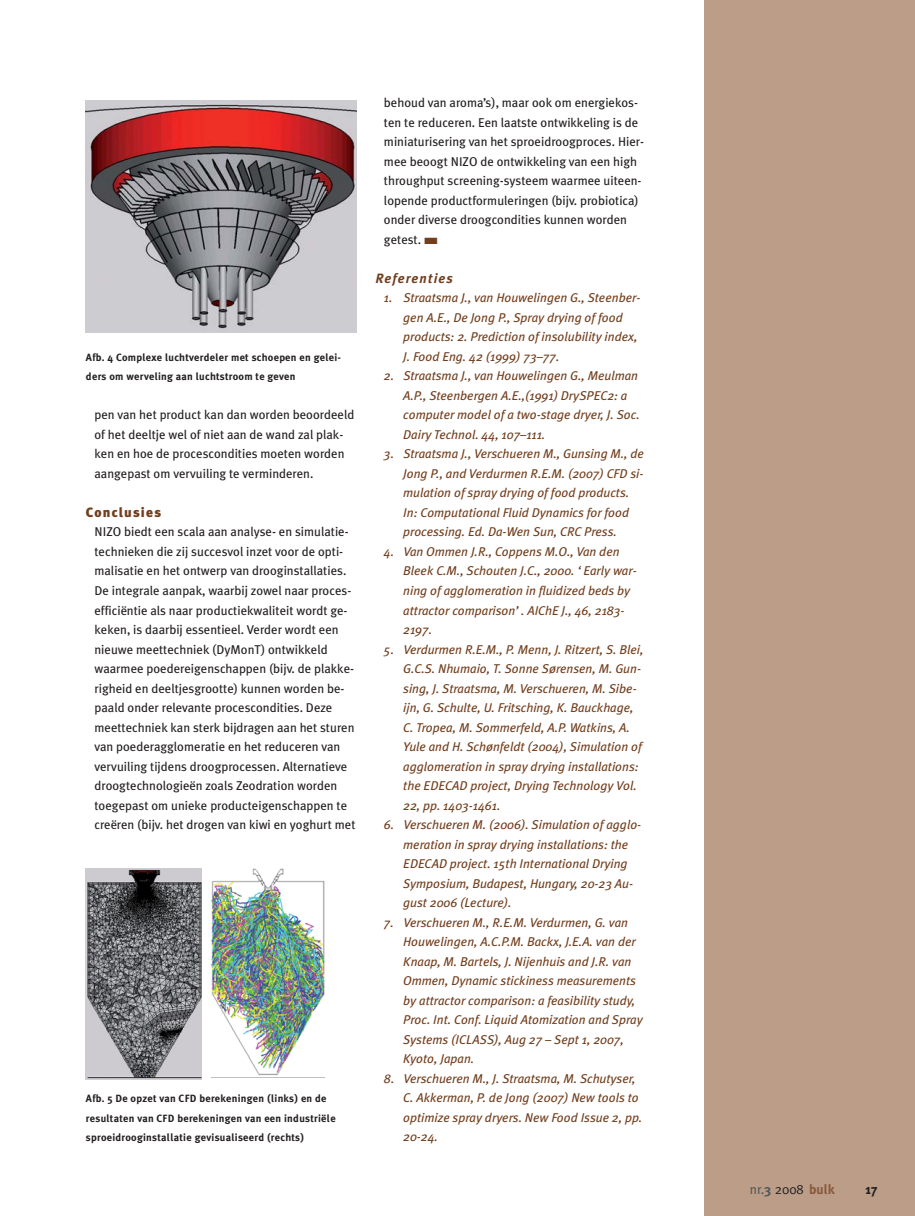
<style>
.page{position:relative;width:915px;height:1216px;background:#fff}
.page>*{position:absolute;margin:0;border:0;box-sizing:border-box;transform-origin:0 0}
.t1{font:13.5px "Meta Plus Normal";color:#231f20}
.t2{font:italic 700 13.5px "Meta Plus";letter-spacing:.085em;color:#723e1d}
.t3{font:900 13.5px "Meta Plus";letter-spacing:.085em;color:#723e1d}
.t4{font:700 13.5px "Meta Plus";color:#231f20}
.t5{font:italic 12.75px/19.5px "Meta Plus";color:#723e1d}
.t6{font:12.75px/19.5px "Meta Plus";color:#231f20}
.t7{font:700 10.5px/19.5px "Meta Plus";letter-spacing:.025em;color:#231f20}
.s1{color:#723e1d}
.s2{font-family:"Meta Plus";color:#58595b}
.s3{font-family:"Meta Plus";font-weight:700;color:#58595b}
.s4{font-family:"Meta Plus";font-weight:700;color:#89593c}
</style>
<div class="page">
<div style="left:703px;top:0;width:211px;height:1215px;background:#bb9d88"></div>
<img style="left:86px;top:101px;width:270px;height:232px">
<img style="left:86px;top:868px;width:116px;height:211px">
<img style="left:211px;top:868px;width:114px;height:208px">
<p class="t7" style="left:86px;top:348px;width:256px">Afb. 4 Complexe luchtverdeler met schoepen en gelei&shy;ders om werveling aan luchtstroom te geven</p>
<p class="t6" style="left:94px;top:406px;width:261px">pen van het product kan dan worden beoordeeld of het deeltje wel of niet aan de wand zal plak&shy;ken en hoe de procescondities moeten worden aangepast om vervuiling te verminderen.</p>
<p class="t3" style="left:86px;top:507px;width:77px">Conclusies</p>
<p class="t6" style="left:94px;top:523px;width:262px">NIZO biedt een scala aan analyse- en simulatie&shy;technieken die zij succesvol inzet voor de opti&shy;malisatie en het ontwerp van drooginstallaties.<br>De integrale aanpak, waarbij zowel naar proces&shy;efficiëntie als naar productiekwaliteit wordt ge&shy;keken, is daarbij essentieel. Verder wordt een nieuwe meettechniek (DyMonT) ontwikkeld waarmee poedereigenschappen (bijv. de plakke&shy;righeid en deeltjesgrootte) kunnen worden be&shy;paald onder relevante procescondities. Deze meettechniek kan sterk bijdragen aan het sturen van poederagglomeratie en het reduceren van vervuiling tijdens droogprocessen. Alternatieve droogtechnologieën zoals Zeodration worden toegepast om unieke producteigenschappen te creëren (bijv. het drogen van kiwi en yoghurt met</p>
<p class="t7" style="left:86px;top:1089px;width:251px">Afb. 5 De opzet van CFD berekeningen (links) en de resultaten van CFD berekeningen van een industriële sproeidrooginstallatie gevisualiseerd (rechts)</p>
<p class="t6" style="left:384px;top:94px;width:262px">behoud van aroma’s), maar ook om energiekos&shy;ten te reduceren. Een laatste ontwikkeling is de miniaturisering van het sproeidroogproces. Hier&shy;mee beoogt NIZO de ontwikkeling van een high throughput screening-systeem waarmee uiteen&shy;lopende productformuleringen (bijv. probiotica) onder diverse droogcondities kunnen worden getest. <span class="s1">■</span></p>
<p class="t2" style="left:375px;top:273px;width:79px">Referenties</p>
<p class="t5" style="left:403px;top:289px;width:238px;text-indent:-19px">1. Straatsma J., van Houwelingen G., Steenber&shy;gen A.E., De Jong P., Spray drying of food products: 2. Prediction of insolubility index, J. Food Eng. 42 (1999) 73–77.</p>
<p class="t5" style="left:403px;top:367px;width:238px;text-indent:-19px">2. Straatsma J., van Houwelingen G., Meulman A.P., Steenbergen A.E.,(1991) DrySPEC2: a computer model of a two-stage dryer, J. Soc.<br>Dairy Technol. 44, 107–111.</p>
<p class="t5" style="left:403px;top:445px;width:242px;text-indent:-19px">3. Straatsma J., Verschueren M., Gunsing M., de Jong P., and Verdurmen R.E.M. (2007) CFD si&shy;mulation of spray drying of food products.<br>In: Computational Fluid Dynamics for food processing. Ed. Da-Wen Sun, CRC Press.</p>
<p class="t5" style="left:403px;top:543px;width:235px;text-indent:-19px">4. Van Ommen J.R., Coppens M.O., Van den Bleek C.M., Schouten J.C., 2000. ‘Early war&shy;ning of agglomeration in fluidized beds by attractor comparison’. AIChE J., 46, 2183- 2197.</p>
<p class="t5" style="left:403px;top:640px;width:242px;text-indent:-19px">5. Verdurmen R.E.M., P. Menn, J. Ritzert, S. Blei, G.C.S. Nhumaio, T. Sonne Sørensen, M. Gun&shy;sing, J. Straatsma, M. Verschueren, M. Sibe&shy;ijn, G. Schulte, U. Fritsching, K. Bauckhage, C. Tropea, M. Sommerfeld, A.P. Watkins, A.<br>Yule and H. Schønfeldt (2004), Simulation of agglomeration in spray drying installations: the EDECAD project, Drying Technology Vol.<br>22, pp. 1403-1461.</p>
<p class="t5" style="left:403px;top:816px;width:239px;text-indent:-19px">6. Verschueren M. (2006). Simulation of agglo&shy;meration in spray drying installations: the EDECAD project. 15th International Drying Symposium, Budapest, Hungary, 20-23 Au&shy;gust 2006 (Lecture).</p>
<p class="t5" style="left:403px;top:913px;width:241px;text-indent:-19px">7. Verschueren M., R.E.M. Verdurmen, G. van Houwelingen, A.C.P.M. Backx, J.E.A. van der Knaap, M. Bartels, J. Nijenhuis and J.R. van Ommen, Dynamic stickiness measurements by attractor comparison: a feasibility study, Proc. Int. Conf. Liquid Atomization and Spray Systems (ICLASS), Aug 27 – Sept 1, 2007, Kyoto, Japan.</p>
<p class="t5" style="left:403px;top:1069px;width:240px;text-indent:-19px">8. Verschueren M., J. Straatsma, M. Schutyser, C. Akkerman, P. de Jong (2007) New tools to optimize spray dryers. New Food Issue 2, pp.<br>20-24.</p>
<p class="t1" style="left:749px;top:1184px;width:86px"><span class="s2">nr.</span><span class="s3">3</span> 2008 <span class="s4">bulk</span></p>
<p class="t4" style="left:865px;top:1183px;width:13px">17</p>
</div>
